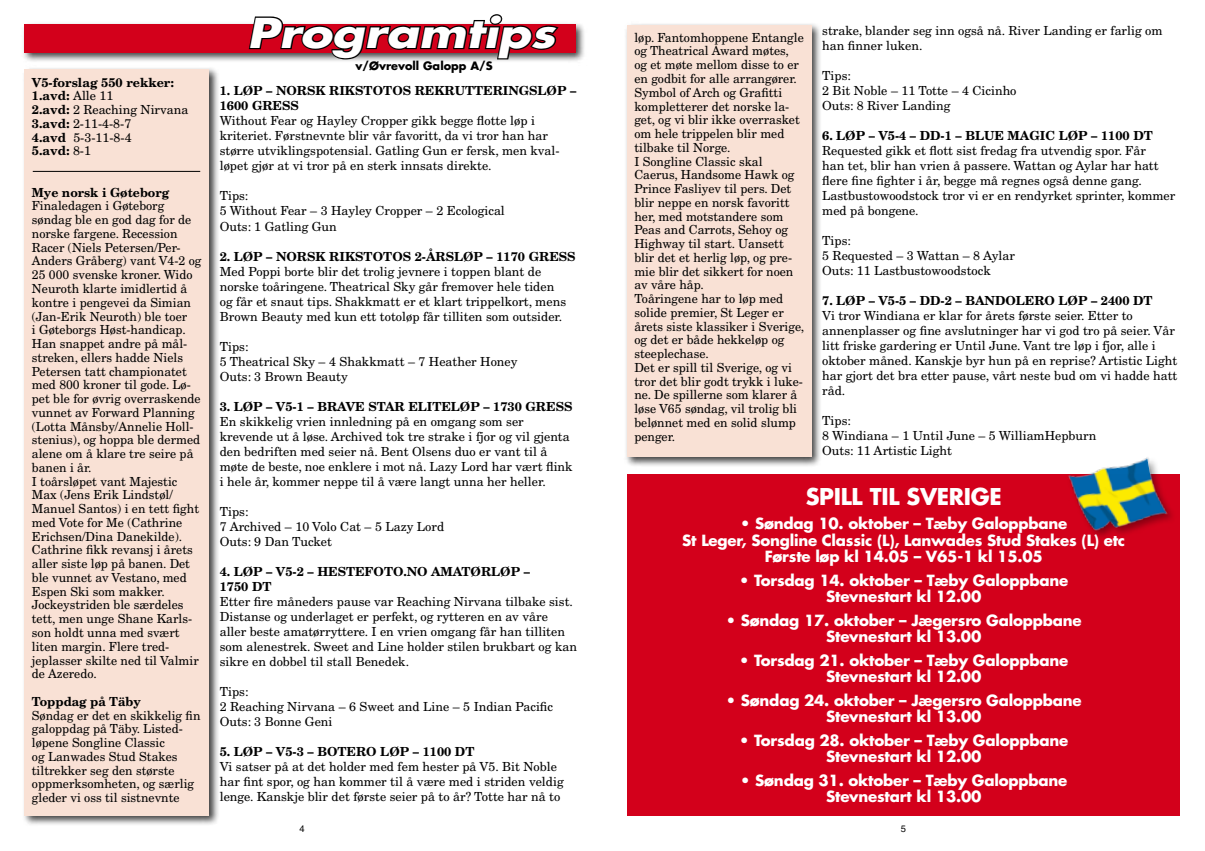
<style>
.page{position:relative;width:1205px;height:851px;background:#fff}
.page>*{position:absolute;margin:0;border:0;box-sizing:border-box;transform-origin:0 0}
.t1{font:italic 700 40px "Futura";color:#fff;scale:1.2 1}
.t2{font:700 22.5px "Futura";letter-spacing:-.015em;color:#fff}
.t3{font:700 15px/16.2px "Futura";letter-spacing:-.015em;color:#fff;text-align:center}
.t4{font:12.5px/13.8px "New Century Schlbk";color:#000}
.t5{font:700 12.5px/13.8px "New Century Schlbk";color:#000}
.t6{font:700 11.25px "Futura";color:#000}
.t7{font:9.38px "Helvetica";color:#000}
.s1{font-weight:400}
</style>
<div class="page">
<div style="left:624px;top:21px;width:207px;height:461px;background:#000;opacity:.75"></div>
<div style="left:627px;top:25px;width:184px;height:431px;background:#f9e1d5"></div>
<div style="left:21px;top:21px;width:571px;height:48px;background:#000;opacity:.75"></div>
<div style="left:24px;top:24px;width:551px;height:28px;background:#d3001b"></div>
<svg style="left:247px;top:14px;width:313px;height:47px"></svg>
<div style="left:21px;top:66px;width:207px;height:774px;background:#000;opacity:.75"></div>
<div style="left:25px;top:69px;width:184px;height:746px;background:#f9e1d5"></div>
<hr style="left:33px;top:171px;width:167px;height:1px;background:#000">
<div style="left:627px;top:474px;width:553px;height:341px;background:#d3001b"></div>
<div style="left:1065px;top:454px;width:135px;height:115px;background:#000;opacity:.35"></div>
<img style="left:1065px;top:454px;width:109px;height:89px">
<p class="t5" style="left:32px;top:75px;width:158px">V5-forslag 550 rekker:<br>1.avd: <span class="s1">Alle 11<br></span>2.avd: <span class="s1">2 Reaching Nirvana<br></span>3.avd: <span class="s1">2-11-4-8-7<br></span>4.avd <span class="s1">5-3-11-8-4<br></span>5.avd: <span class="s1">8-1</span></p>
<p class="t5" style="left:32px;top:185px;width:139px">Mye norsk i Gøteborg</p>
<p class="t4" style="left:32px;top:199px;width:171px">Finaledagen i Gøteborg søndag ble en god dag for de norske fargene. Recession<br>Racer (Niels Petersen/Per-<br>Anders Gråberg) vant V4-2 og<br>25 000 svenske kroner. Wido<br>Neuroth klarte imidlertid å kontre i pengevei da Simian (Jan-Erik Neuroth) ble toer<br>i Gøteborgs Høst-handicap.<br>Han snappet andre på mål&shy;streken, ellers hadde Niels<br>Petersen tatt championatet med 800 kroner til gode. Lø&shy;pet ble for øvrig overraskende vunnet av Forward Planning (Lotta Månsby/Annelie Holl&shy;stenius), og hoppa ble dermed alene om å klare tre seire på banen i år.<br>I toårsløpet vant Majestic<br>Max (Jens Erik Lindstøl/<br>Manuel Santos) i en tett fight med Vote for Me (Cathrine<br>Erichsen/Dina Danekilde).<br>Cathrine fikk revansj i årets aller siste løp på banen. Det ble vunnet av Vestano, med<br>Espen Ski som makker.<br>Jockeystriden ble særdeles tett, men unge Shane Karls&shy;son holdt unna med svært liten margin. Flere tred&shy;jeplasser skilte ned til Valmir de Azeredo.</p>
<p class="t5" style="left:32px;top:694px;width:111px">Toppdag på Täby</p>
<p class="t4" style="left:32px;top:707px;width:170px">Søndag er det en skikkelig fin galoppdag på Täby. Listed&shy;løpene Songline Classic<br>og Lanwades Stud Stakes tiltrekker seg den største oppmerksomheten, og særlig gleder vi oss til sistnevnte</p>
<h1 class="t1" style="left:247px;top:6px;width:258px">Programtips</h1>
<p class="t6" style="left:356px;top:58px;width:139px">v/Øvrevoll Galopp A/S</p>
<p class="t5" style="left:220px;top:83px;width:358px;line-height:15px">1. LØP – NORSK RIKSTOTOS REKRUTTERINGSLØP –<br>1600 GRESS</p>
<p class="t4" style="left:220px;top:113px;width:341px;line-height:15px">Without Fear og Hayley Cropper gikk begge flotte løp i kriteriet. Førstnevnte blir vår favoritt, da vi tror han har større utviklingspotensial. Gatling Gun er fersk, men kval&shy;løpet gjør at vi tror på en sterk innsats direkte.</p>
<p class="t4" style="left:220px;top:188px;width:287px;line-height:15px">Tips:<br>5 Without Fear – 3 Hayley Cropper – 2 Ecological<br>Outs: 1 Gatling Gun</p>
<p class="t5" style="left:220px;top:249px;width:357px">2. LØP – NORSK RIKSTOTOS 2-ÅRSLØP – 1170 GRESS</p>
<p class="t4" style="left:220px;top:263px;width:348px;line-height:15px">Med Poppi borte blir det trolig jevnere i toppen blant de norske toåringene. Theatrical Sky går fremover hele tiden og får et snaut tips. Shakkmatt er et klart trippelkort, mens Brown Beauty med kun ett totoløp får tilliten som outsider.</p>
<p class="t4" style="left:220px;top:338px;width:299px;line-height:15px">Tips:<br>5 Theatrical Sky – 4 Shakkmatt – 7 Heather Honey<br>Outs: 3 Brown Beauty</p>
<p class="t5" style="left:220px;top:399px;width:354px">3. LØP – V5-1 – BRAVE STAR ELITELØP – 1730 GRESS</p>
<p class="t4" style="left:220px;top:413px;width:354px;line-height:15px">En skikkelig vrien innledning på en omgang som ser krevende ut å løse. Archived tok tre strake i fjor og vil gjenta den bedriften med seier nå. Bent Olsens duo er vant til å møte de beste, noe enklere i mot nå. Lazy Lord har vært flink i hele år, kommer neppe til å være langt unna her heller.</p>
<p class="t4" style="left:220px;top:503px;width:226px;line-height:15px">Tips:<br>7 Archived – 10 Volo Cat – 5 Lazy Lord<br>Outs: 9 Dan Tucket</p>
<p class="t5" style="left:220px;top:563px;width:312px;line-height:15px">4. LØP – V5-2 – HESTEFOTO.NO AMATØRLØP –<br>1750 DT</p>
<p class="t4" style="left:220px;top:593px;width:359px;line-height:15px">Etter fire måneders pause var Reaching Nirvana tilbake sist.<br>Distanse og underlaget er perfekt, og rytteren en av våre aller beste amatørryttere. I en vrien omgang får han tilliten som alenestrek. Sweet and Line holder stilen brukbart og kan sikre en dobbel til stall Benedek.</p>
<p class="t4" style="left:220px;top:683px;width:335px;line-height:15px">Tips:<br>2 Reaching Nirvana – 6 Sweet and Line – 5 Indian Pacific<br>Outs: 3 Bonne Geni</p>
<p class="t5" style="left:220px;top:744px;width:256px">5. LØP – V5-3 – BOTERO LØP – 1100 DT</p>
<p class="t4" style="left:220px;top:758px;width:345px;line-height:15px">Vi satser på at det holder med fem hester på V5. Bit Noble har fint spor, og han kommer til å være med i striden veldig lenge. Kanskje blir det første seier på to år? Totte har nå to</p>
<p class="t4" style="left:634px;top:30px;width:171px">løp. Fantomhoppene Entangle og Theatrical Award møtes, og et møte mellom disse to er en godbit for alle arrangører.<br>Symbol of Arch og Grafitti kompletterer det norske la&shy;get, og vi blir ikke overrasket om hele trippelen blir med tilbake til Norge.<br>I Songline Classic skal<br>Caerus, Handsome Hawk og<br>Prince Fasliyev til pers. Det blir neppe en norsk favoritt her, med motstandere som<br>Peas and Carrots, Sehoy og<br>Highway til start. Uansett blir det et herlig løp, og pre&shy;mie blir det sikkert for noen av våre håp.<br>Toåringene har to løp med solide premier, St Leger er årets siste klassiker i Sverige, og det er både hekkeløp og steeplechase.<br>Det er spill til Sverige, og vi tror det blir godt trykk i luke&shy;ne. De spillerne som klarer å løse V65 søndag, vil trolig bli belønnet med en solid slump penger.</p>
<p class="t4" style="left:822px;top:22px;width:342px;line-height:15px">strake, blander seg inn også nå. River Landing er farlig om han finner luken.</p>
<p class="t4" style="left:822px;top:67px;width:196px;line-height:15px">Tips:<br>2 Bit Noble – 11 Totte – 4 Cicinho<br>Outs: 8 River Landing</p>
<p class="t5" style="left:822px;top:128px;width:332px">6. LØP – V5-4 – DD-1 – BLUE MAGIC LØP – 1100 DT</p>
<p class="t4" style="left:822px;top:142px;width:355px;line-height:15px">Requested gikk et flott sist fredag fra utvendig spor. Får<br>han tet, blir han vrien å passere. Wattan og Aylar har hatt flere fine fighter i år, begge må regnes også denne gang.<br>Lastbustowoodstock tror vi er en rendyrket sprinter, kommer med på bongene.</p>
<p class="t4" style="left:822px;top:232px;width:194px;line-height:15px">Tips:<br>5 Requested – 3 Wattan – 8 Aylar<br>Outs: 11 Lastbustowoodstock</p>
<p class="t5" style="left:822px;top:293px;width:332px">7. LØP – V5-5 – DD-2 – BANDOLERO LØP – 2400 DT</p>
<p class="t4" style="left:822px;top:307px;width:357px;line-height:15px">Vi tror Windiana er klar for årets første seier. Etter to annenplasser og fine avslutninger har vi god tro på seier. Vår litt friske gardering er Until June. Vant tre løp i fjor, alle i oktober måned. Kanskje byr hun på en reprise? Artistic Light har gjort det bra etter pause, vårt neste bud om vi hadde hatt råd.</p>
<p class="t4" style="left:822px;top:412px;width:276px;line-height:15px">Tips:<br>8 Windiana – 1 Until June – 5 WilliamHepburn<br>Outs: 11 Artistic Light</p>
<h2 class="t2" style="left:806px;top:482px;width:198px">Spill til Sverige</h2>
<p class="t3" style="left:682px;top:515px;width:444px">• Søndag 10. oktober – Tæby Galoppbane<br>St Leger, Songline Classic (L), Lanwades Stud Stakes (L) etc<br>Første løp kl 14.05 – V65-1 kl 15.05</p>
<p class="t3" style="left:739px;top:571px;width:330px">• Torsdag 14. oktober – Tæby Galoppbane<br>Stevnestart kl 12.00</p>
<p class="t3" style="left:726px;top:611px;width:357px">• Søndag 17. oktober – Jægersro Galoppbane<br>Stevnestart kl 13.00</p>
<p class="t3" style="left:739px;top:651px;width:330px">• Torsdag 21. oktober – Tæby Galoppbane<br>Stevnestart kl 12.00</p>
<p class="t3" style="left:726px;top:691px;width:357px">• Søndag 24. oktober – Jægersro Galoppbane<br>Stevnestart kl 13.00</p>
<p class="t3" style="left:739px;top:731px;width:330px">• Torsdag 28. oktober – Tæby Galoppbane<br>Stevnestart kl 12.00</p>
<p class="t3" style="left:740px;top:771px;width:328px">• Søndag 31. oktober – Tæby Galoppbane<br>Stevnestart kl 13.00</p>
<p class="t7" style="left:299px;top:823px;width:7px">4</p>
<p class="t7" style="left:901px;top:823px;width:7px">5</p>
</div>
